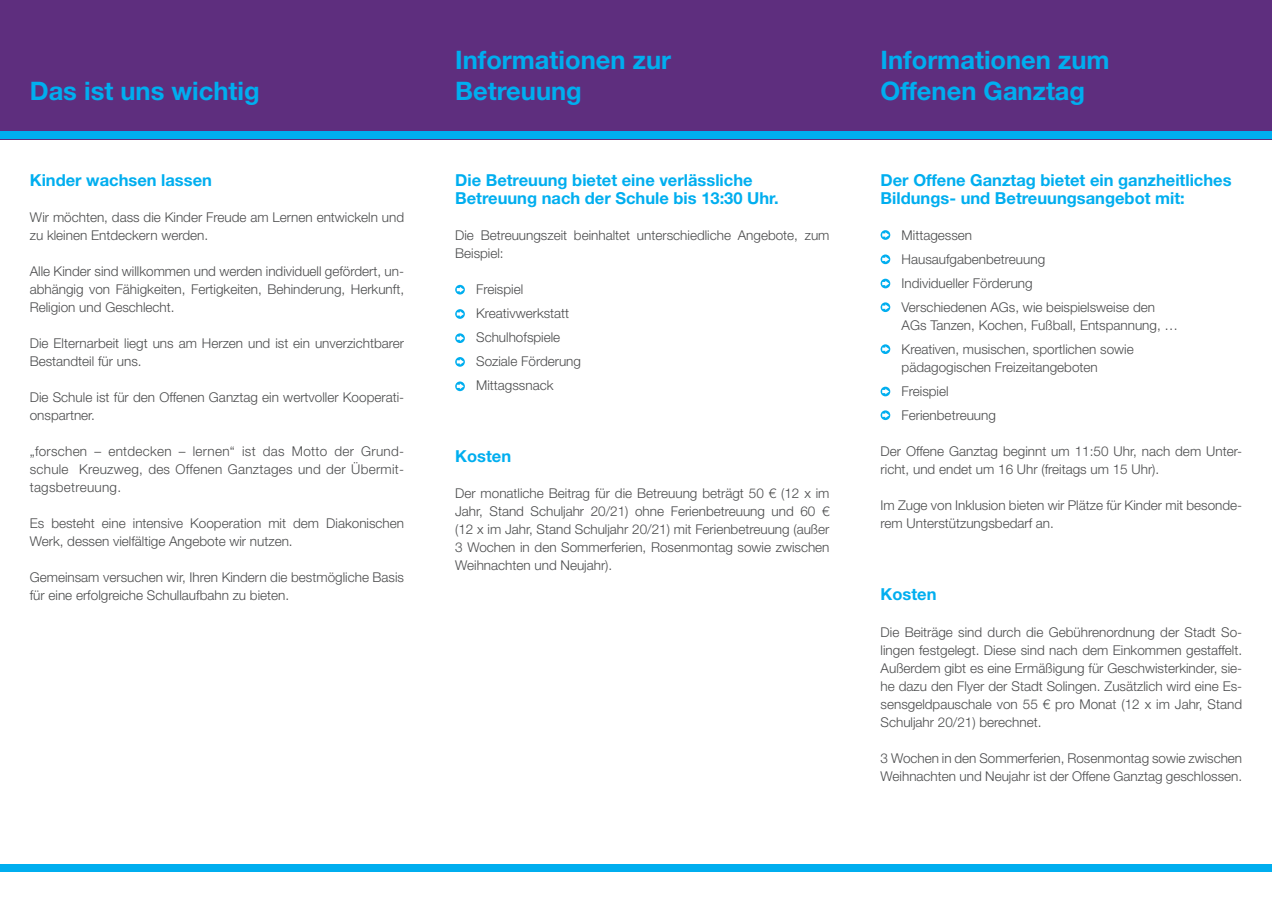
<style>
.page{position:relative;width:1272px;height:902px;background:#fff}
.page>*{position:absolute;margin:0;border:0;box-sizing:border-box;transform-origin:0 0}
.t1{font:700 25.5px/30.6px "Helvetica Neue LT Std";color:#00aeef}
.t2{font:700 16.5px/18px "Helvetica Neue LT Std";color:#00aeef}
.t3{font:300 13.5px/18px "Helvetica Neue LT Std";color:#4b4c4d}
</style>
<div class="page">
<div style="left:0;top:0;width:1271px;height:139px;background:#5e2e7e"></div>
<div style="left:0;top:863px;width:1271px;height:8px;background:#00aeef"></div>
<div style="left:0;top:131px;width:1271px;height:8px;background:#00aeef"></div>
<svg style="left:455px;top:285px;width:10px;height:9px"></svg>
<svg style="left:455px;top:309px;width:10px;height:10px"></svg>
<svg style="left:455px;top:333px;width:10px;height:10px"></svg>
<svg style="left:455px;top:357px;width:10px;height:9px"></svg>
<svg style="left:455px;top:381px;width:10px;height:10px"></svg>
<svg style="left:880px;top:230px;width:10px;height:10px"></svg>
<svg style="left:880px;top:254px;width:10px;height:10px"></svg>
<svg style="left:880px;top:279px;width:10px;height:9px"></svg>
<svg style="left:880px;top:302px;width:10px;height:10px"></svg>
<svg style="left:880px;top:344px;width:10px;height:10px"></svg>
<svg style="left:880px;top:386px;width:10px;height:10px"></svg>
<svg style="left:880px;top:410px;width:10px;height:10px"></svg>
<h1 class="t1" style="left:30px;top:75px;width:231px">Das ist uns wichtig</h1>
<p class="t2" style="left:30px;top:171px;width:184px">Kinder wachsen lassen</p>
<p class="t3" style="left:30px;top:208px;width:376px">Wir möchten, dass die Kinder Freude am Lernen entwickeln und zu kleinen Entdeckern werden.</p>
<p class="t3" style="left:30px;top:262px;width:376px;text-align:justify">Alle Kinder sind willkommen und werden individuell gefördert, un&shy;abhängig von Fähigkeiten, Fertigkeiten, Behinderung, Herkunft, Religion und Geschlecht.</p>
<p class="t3" style="left:30px;top:334px;width:376px">Die Elternarbeit liegt uns am Herzen und ist ein unverzichtbarer<br>Bestandteil für uns.</p>
<p class="t3" style="left:30px;top:388px;width:376px">Die Schule ist für den Offenen Ganztag ein wertvoller Kooperati&shy;onspartner.</p>
<p class="t3" style="left:30px;top:442px;width:376px;text-align:justify">„forschen – entdecken – lernen“ ist das Motto der Grund&shy;schule Kreuzweg, des Offenen Ganztages und der Übermit&shy;tagsbetreuung.</p>
<p class="t3" style="left:30px;top:514px;width:376px">Es besteht eine intensive Kooperation mit dem Diakonischen<br>Werk, dessen vielfältige Angebote wir nutzen.</p>
<p class="t3" style="left:30px;top:568px;width:376px">Gemeinsam versuchen wir, Ihren Kindern die bestmögliche Basis für eine erfolgreiche Schullaufbahn zu bieten.</p>
<h1 class="t1" style="left:455px;top:44px;width:217px">Informationen zur<br>Betreuung</h1>
<p class="t2" style="left:455px;top:171px;width:325px">Die Betreuung bietet eine verlässliche<br>Betreuung nach der Schule bis 13:30 Uhr.</p>
<p class="t3" style="left:455px;top:226px;width:376px">Die Betreuungszeit beinhaltet unterschiedliche Angebote, zum<br>Beispiel:</p>
<p class="t3" style="left:476px;top:277px;width:106px;line-height:24px">Freispiel<br>Kreativwerkstatt<br>Schulhofspiele<br>Soziale Förderung<br>Mittagssnack</p>
<p class="t2" style="left:455px;top:447px;width:57px">Kosten</p>
<p class="t3" style="left:455px;top:484px;width:376px;text-align:justify">Der monatliche Beitrag für die Betreuung beträgt 50 € (12 x im Jahr, Stand Schuljahr 20/21) ohne Ferienbetreuung und 60 € (12 x im Jahr, Stand Schuljahr 20/21) mit Ferienbetreuung (außer 3 Wochen in den Sommerferien, Rosenmontag sowie zwischen Weihnachten und Neujahr).</p>
<h1 class="t1" style="left:880px;top:44px;width:230px">Informationen zum<br>Offenen Ganztag</h1>
<p class="t2" style="left:880px;top:171px;width:352px">Der Offene Ganztag bietet ein ganzheitliches<br>Bildungs- und Betreuungsangebot mit:</p>
<p class="t3" style="left:901px;top:223px;width:255px;line-height:24px">Mittagessen<br>Hausaufgabenbetreuung<br>Individueller Förderung<br>Verschiedenen AGs, wie beispielsweise den</p>
<p class="t3" style="left:901px;top:313px;width:278px;line-height:24px">AGs Tanzen, Kochen, Fußball, Entspannung, …<br>Kreativen, musischen, sportlichen sowie</p>
<p class="t3" style="left:901px;top:355px;width:198px;line-height:24px">pädagogischen Freizeitangeboten<br>Freispiel<br>Ferienbetreuung</p>
<p class="t3" style="left:880px;top:442px;width:363px">Der Offene Ganztag beginnt um 11:50 Uhr, nach dem Unter&shy;richt, und endet um 16 Uhr (freitags um 15 Uhr).</p>
<p class="t3" style="left:880px;top:496px;width:363px">Im Zuge von Inklusion bieten wir Plätze für Kinder mit besonde&shy;rem Unterstützungsbedarf an.</p>
<p class="t2" style="left:880px;top:585px;width:57px">Kosten</p>
<p class="t3" style="left:880px;top:622px;width:363px;text-align:justify">Die Beiträge sind durch die Gebührenordnung der Stadt So&shy;lingen festgelegt. Diese sind nach dem Einkommen gestaffelt.<br>Außerdem gibt es eine Ermäßigung für Geschwisterkinder, sie&shy;he dazu den Flyer der Stadt Solingen. Zusätzlich wird eine Es&shy;sensgeldpauschale von 55 € pro Monat (12 x im Jahr, Stand Schuljahr 20/21) berechnet.</p>
<p class="t3" style="left:880px;top:748px;width:363px">3 Wochen in den Sommerferien, Rosenmontag sowie zwischen<br>Weihnachten und Neujahr ist der Offene Ganztag geschlossen.</p>
</div>
